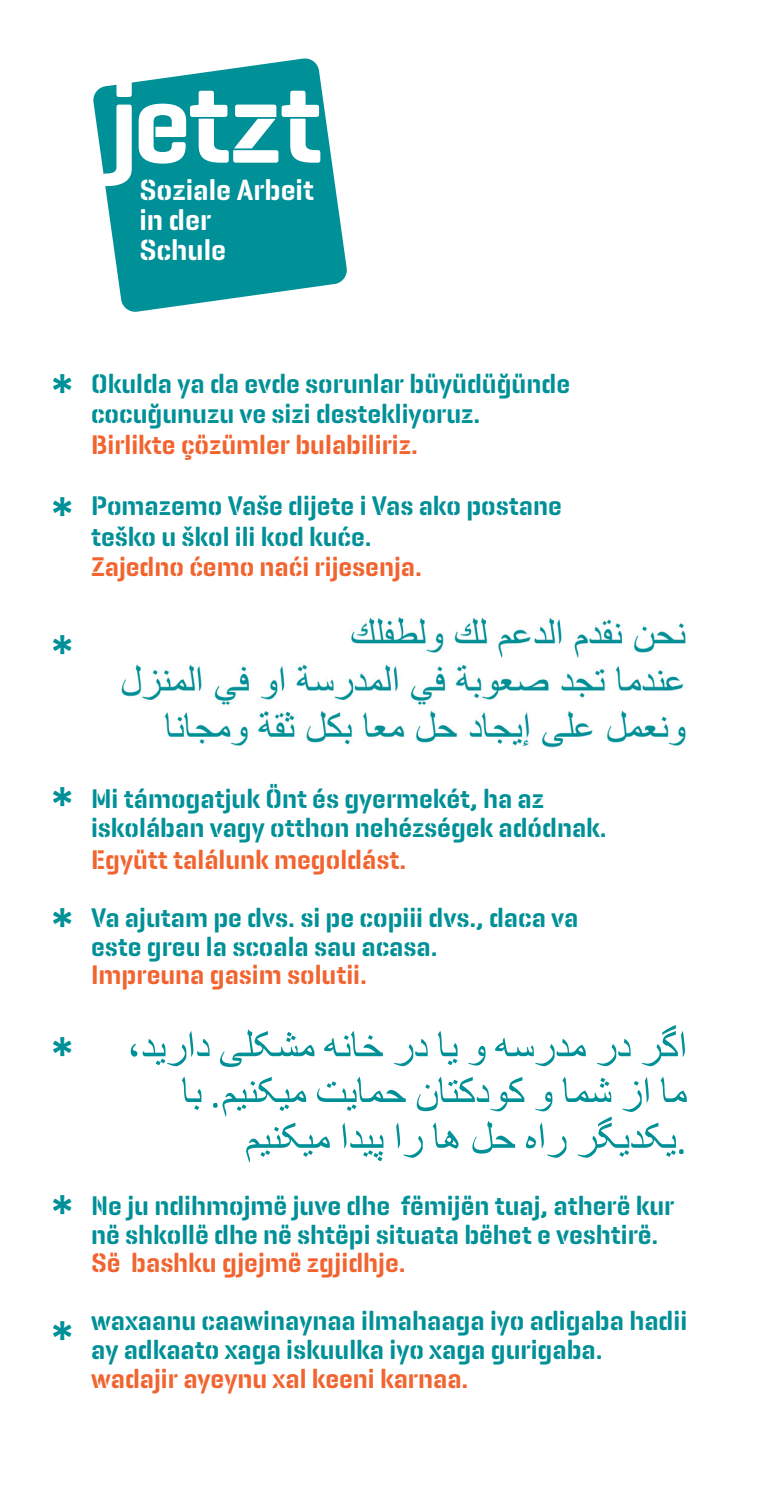
<style>
.page{position:relative;width:759px;height:1503px;background:#fff}
.page>*{position:absolute;margin:0;border:0;box-sizing:border-box;transform-origin:0 0}
.t1{font:600 116.5px "Geogrotesque Stencil A";letter-spacing:-.02em;color:#fff}
.t2{font:600 45px "Geogrotesque Stencil C";color:#009097}
.t3{font:600 30px "Geogrotesque Stencil C";color:#fff}
.t4{font:600 27.5px/28.8px "Geogrotesque Stencil C";color:#009097}
.t5{font:600 27.5px "Geogrotesque Stencil C";color:#f2642f}
.s1{color:#f2642f}
</style>
<div class="page">
<svg style="left:93px;top:58px;width:254px;height:254px;fill:#009097"></svg>
<svg style="left:131px;top:1031px;width:78px;height:35px"></svg>
<svg style="left:220px;top:1029px;width:94px;height:38px"></svg>
<svg style="left:324px;top:1031px;width:58px;height:25px"></svg>
<svg style="left:394px;top:1038px;width:33px;height:28px"></svg>
<svg style="left:437px;top:1031px;width:20px;height:34px"></svg>
<svg style="left:468px;top:1045px;width:17px;height:20px"></svg>
<svg style="left:495px;top:1037px;width:90px;height:29px"></svg>
<svg style="left:597px;top:1038px;width:33px;height:28px"></svg>
<svg style="left:641px;top:1025px;width:43px;height:41px"></svg>
<svg style="left:182px;top:1076px;width:19px;height:34px"></svg>
<svg style="left:213px;top:1076px;width:473px;height:86px"></svg>
<img style="left:121px;top:617px;width:565px;height:131px">
<p class="t1" style="left:109px;top:54px;width:214px">jetzt</p>
<p class="t3" style="left:139px;top:177px;width:176px">Soziale Arbeit</p>
<p class="t3" style="left:139px;top:206px;width:73px">in der</p>
<p class="t3" style="left:139px;top:236px;width:88px">Schule</p>
<p class="t2" style="left:50px;top:370px;width:26px">*</p>
<p class="t2" style="left:50px;top:493px;width:26px">*</p>
<p class="t4" style="left:91px;top:370px;width:480px;line-height:30.5px">Okulda ya da evde sorunlar büyüdüğünde cocuğunuzu ve sizi destekliyoruz.</p>
<p class="t5" style="left:91px;top:432px;width:328px">Birlikte çözümler bulabiliriz.</p>
<p class="t4" style="left:91px;top:492px;width:472px;line-height:30.5px">Pomazemo Vaše dijete i Vas ako postane teško u škol ili kod kuće.</p>
<p class="t5" style="left:91px;top:554px;width:332px">Zajedno ćemo naći rijesenja.</p>
<p class="t2" style="left:50px;top:631px;width:26px">*</p>
<p class="t2" style="left:50px;top:783px;width:26px">*</p>
<p class="t2" style="left:50px;top:904px;width:26px">*</p>
<p class="t2" style="left:50px;top:1034px;width:26px">*</p>
<p class="t4" style="left:91px;top:785px;width:517px">Mi támogatjuk Önt és gyermekét, ha az iskolában vagy otthon nehézségek adódnak.</p>
<p class="t5" style="left:91px;top:847px;width:316px">Együtt találunk megoldást.</p>
<p class="t4" style="left:91px;top:904px;width:488px">Va ajutam pe dvs. si pe copiii dvs., daca va este greu la scoala sau acasa.<br><span class="s1">Impreuna gasim solutii.</span></p>
<p class="t2" style="left:50px;top:1191px;width:26px">*</p>
<p class="t2" style="left:50px;top:1317px;width:26px">*</p>
<p class="t4" style="left:91px;top:1192px;width:584px">Ne ju ndihmojmë juve dhe fëmijën tuaj, atherë kur në shkollë dhe në shtëpi situata bëhet e veshtirë.<br><span class="s1">Së bashku gjejmë zgjidhje.</span></p>
<p class="t4" style="left:91px;top:1308px;width:597px">waxaanu caawinaynaa ilmahaaga iyo adigaba hadii ay adkaato xaga iskuulka iyo xaga gurigaba.</p>
<p class="t5" style="left:91px;top:1365px;width:379px">wadajir ayeynu xal keeni karnaa.</p>
</div>
